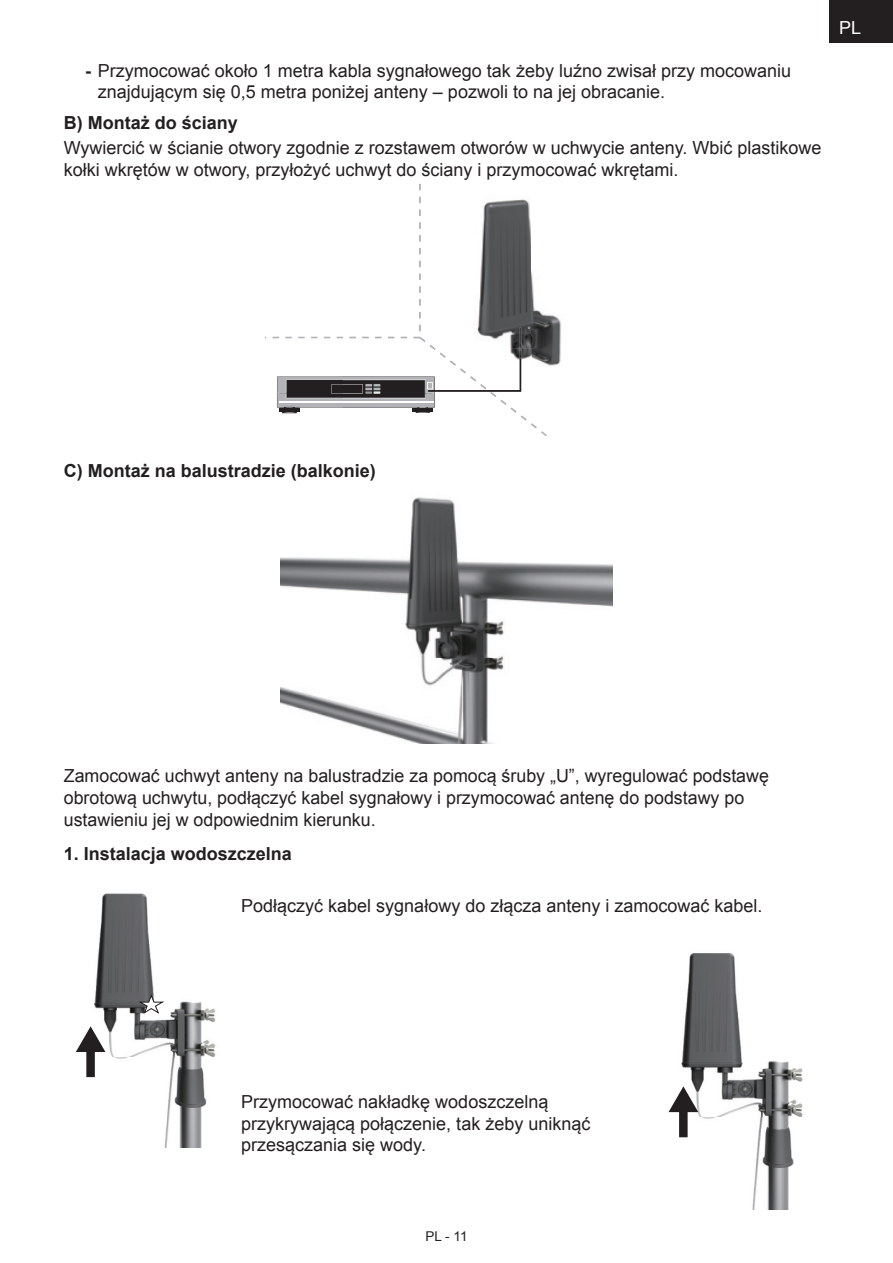
<style>
.page{position:relative;width:893px;height:1263px;background:#fff}
.page>*{position:absolute;margin:0;border:0;box-sizing:border-box;transform-origin:0 0}
.t1{font:18px/21.6px "Arial";color:#231f20}
.t2{font:700 18px "Arial";color:#231f20}
.t3{font:18px "Arial";color:#fff}
.t4{font:13.5px "Arial";color:#231f20}
.s1{font-weight:700}
</style>
<div class="page">
<div style="left:829px;top:0;width:64px;height:43px;background:#231f20"></div>
<img style="left:547px;top:314px;width:14px;height:52px">
<svg style="left:273px;top:184px;width:274px;height:252px"></svg>
<img style="left:412px;top:408px;width:21px;height:4px">
<img style="left:343px;top:401px;width:90px;height:2px">
<img style="left:428px;top:328px;width:93px;height:64px">
<img style="left:281px;top:497px;width:331px;height:247px">
<img style="left:86px;top:893px;width:96px;height:255px">
<img style="left:182px;top:1001px;width:34px;height:147px">
<div style="left:86px;top:1048px;width:9px;height:29px;background:#231f20"></div>
<svg style="left:76px;top:1026px;width:29px;height:26px"></svg>
<svg style="left:137px;top:994px;width:29px;height:21px"></svg>
<img style="left:668px;top:953px;width:102px;height:256px">
<img style="left:770px;top:1061px;width:33px;height:148px">
<div style="left:679px;top:1108px;width:9px;height:29px;background:#231f20"></div>
<svg style="left:668px;top:1086px;width:30px;height:26px"></svg>
<p class="t1" style="left:98px;top:60px;width:695px;text-indent:-13px"><span class="s1">-</span> Przymocować około 1 metra kabla sygnałowego tak żeby luźno zwisał przy mocowaniu znajdującym się 0,5 metra poniżej anteny – pozwoli to na jej obracanie.</p>
<p class="t2" style="left:64px;top:110px;width:176px">B) Montaż do ściany</p>
<p class="t1" style="left:64px;top:137px;width:759px">Wywiercić w ścianie otwory zgodnie z rozstawem otworów w uchwycie anteny. Wbić plastikowe kołki wkrętów w otwory, przyłożyć uchwyt do ściany i przymocować wkrętami.</p>
<p class="t3" style="left:839px;top:15px;width:24px">PL</p>
<p class="t2" style="left:64px;top:458px;width:314px">C) Montaż na balustradzie (balkonie)</p>
<p class="t1" style="left:64px;top:765px;width:707px">Zamocować uchwyt anteny na balustradzie za pomocą śruby „U”, wyregulować podstawę obrotową uchwytu, podłączyć kabel sygnałowy i przymocować antenę do podstawy po ustawieniu jej w odpowiednim kierunku.</p>
<p class="t2" style="left:64px;top:842px;width:230px">1. Instalacja wodoszczelna</p>
<p class="t1" style="left:241px;top:895px;width:523px">Podłączyć kabel sygnałowy do złącza anteny i zamocować kabel.</p>
<p class="t1" style="left:241px;top:1091px;width:351px">Przymocować nakładkę wodoszczelną przykrywającą połączenie, tak żeby uniknąć przesączania się wody.</p>
<p class="t4" style="left:425px;top:1227px;width:44px">PL - 11</p>
</div>
